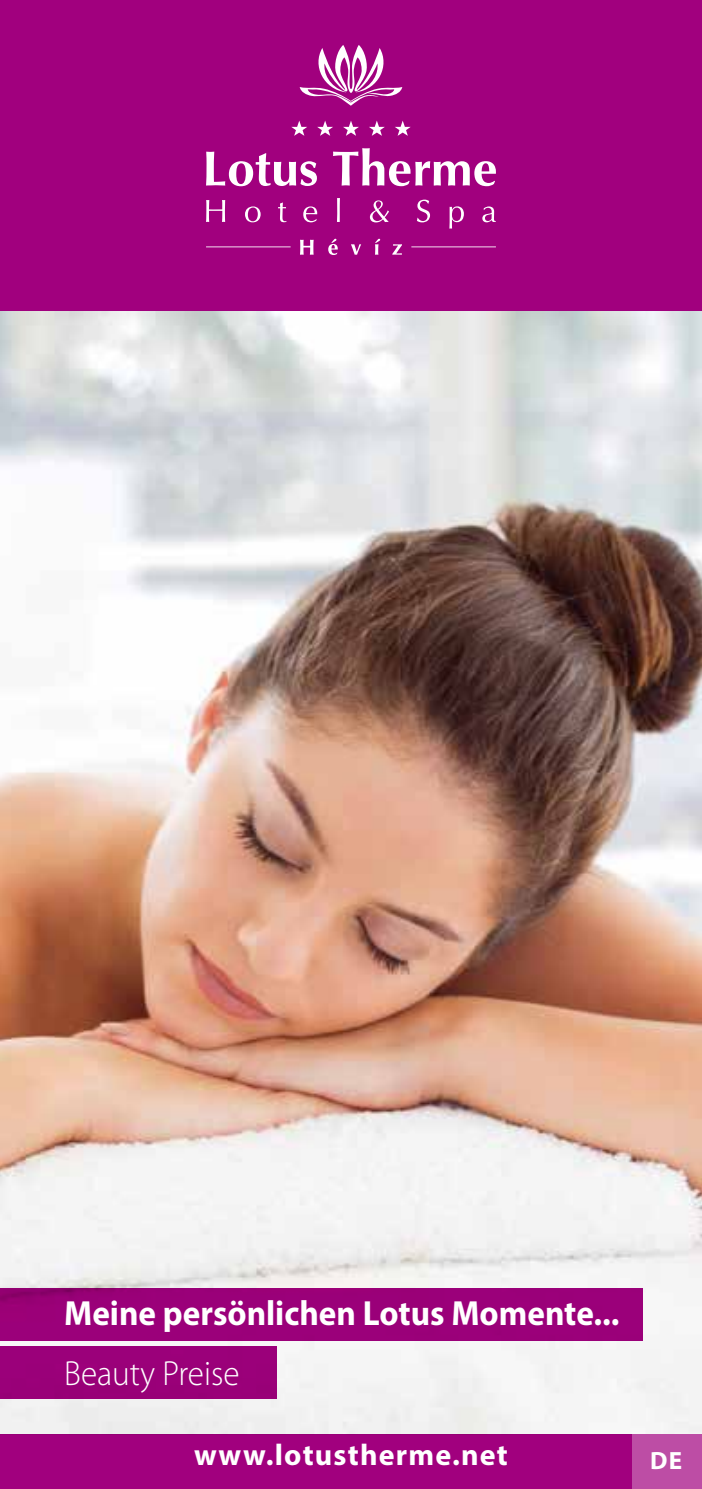
<style>
.page{position:relative;width:702px;height:1489px;background:#fff}
.page>*{position:absolute;margin:0;border:0;box-sizing:border-box;transform-origin:0 0}
.t1{font:700 35px "Myriad Pro";color:#fff;scale:.95 1}
.t2{font:300 35px "Myriad Pro";color:#fff;scale:.95 1}
.t3{font:700 30px "Myriad Pro";letter-spacing:.04em;color:#fff}
.t4{font:700 25px "Myriad Pro";color:#fff}
</style>
<div class="page">
<div style="left:0;top:0;width:702px;height:1424px;background:#a1007e"></div>
<img style="left:0;top:312px;width:702px;height:1122px">
<div style="left:0;top:1434px;width:702px;height:54px;background:#a1007e"></div>
<div style="left:0;top:1346px;width:276px;height:52px;background:#9a0079"></div>
<div style="left:0;top:1288px;width:643px;height:52px;background:#a1007e"></div>
<div style="left:632px;top:1434px;width:70px;height:54px;background:#bd4da5"></div>
<svg style="left:300px;top:239px;width:102px;height:16px"></svg>
<hr style="left:411px;top:246px;width:85px;height:1px;background:#fff">
<hr style="left:206px;top:246px;width:84px;height:1px;background:#fff">
<svg style="left:206px;top:198px;width:290px;height:30px"></svg>
<svg style="left:206px;top:148px;width:290px;height:38px"></svg>
<svg style="left:291px;top:121px;width:119px;height:15px"></svg>
<svg style="left:300px;top:45px;width:102px;height:61px"></svg>
<p class="t1" style="left:64px;top:1289px;width:586px">Meine persönlichen Lotus Momente...</p>
<p class="t2" style="left:64px;top:1351px;width:186px">Beauty Preise</p>
<p class="t3" style="left:194px;top:1435px;width:315px">www.lotustherme.net</p>
<p class="t4" style="left:650px;top:1443px;width:33px">DE</p>
</div>
